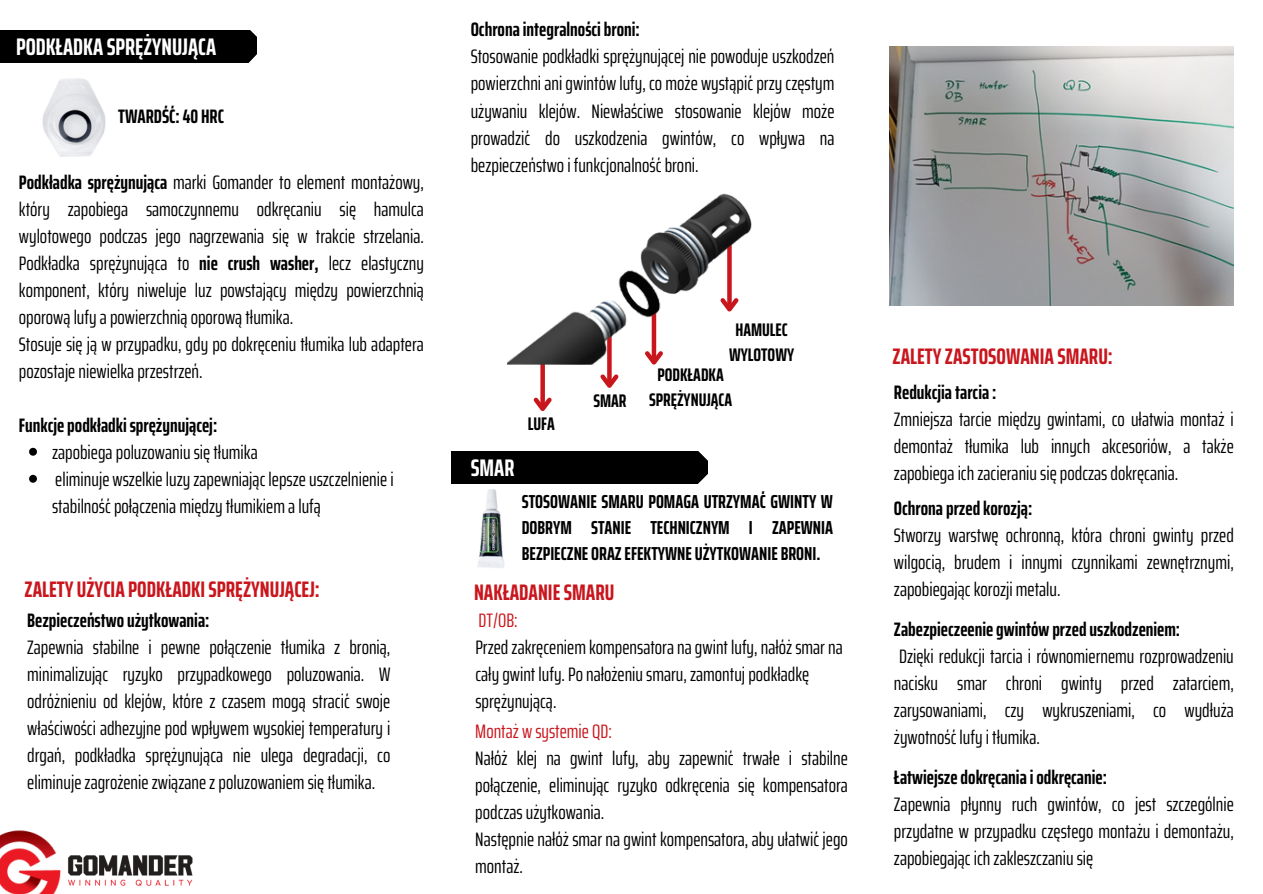
<style>
.page{position:relative;width:1263px;height:894px;background:#fff}
.page>*{position:absolute;margin:0;border:0;box-sizing:border-box;transform-origin:0 0}
.t1{font:700 extra-condensed 24px "Saira";color:#fff}
.t2{font:700 extra-condensed 22.5px "Saira";color:#c9161d}
.t3{font:extra-condensed 19.5px/27px "Saira";color:#000;text-align:justify}
.t4{font:700 extra-condensed 19.5px "Saira";color:#000}
.t5{font:extra-condensed 19.5px "Saira";color:#c9161d}
.t6{font:700 extra-condensed 18.75px/26.2px "Saira";color:#000;text-align:justify}
.t7{font:700 extra-condensed 18.3px/24.8px "Saira";color:#000;text-align:center}
.s1{font-weight:700}
</style>
<div class="page">
<img style="left:75px;top:855px;width:118px;height:31px">
<img style="left:0;top:830px;width:75px;height:63px">
<div style="left:0;top:30px;width:257px;height:32px;background:#000"></div>
<svg style="left:250px;top:30px;width:7px;height:7px"></svg>
<svg style="left:236px;top:54px;width:21px;height:9px"></svg>
<img style="left:42px;top:78px;width:64px;height:79px">
<div style="left:451px;top:451px;width:257px;height:33px;background:#000"></div>
<img style="left:477px;top:489px;width:28px;height:79px">
<svg style="left:29px;top:447px;width:8px;height:8px"></svg>
<svg style="left:29px;top:474px;width:8px;height:8px"></svg>
<svg style="left:698px;top:451px;width:10px;height:33px"></svg>
<div style="left:540px;top:342px;width:5px;height:67px;background:#c9161d"></div>
<svg style="left:533px;top:393px;width:19px;height:18px"></svg>
<div style="left:607px;top:319px;width:5px;height:66px;background:#c9161d"></div>
<svg style="left:600px;top:370px;width:19px;height:18px"></svg>
<svg style="left:720px;top:299px;width:19px;height:13px"></svg>
<img style="left:507px;top:270px;width:156px;height:95px">
<img style="left:637px;top:193px;width:115px;height:106px">
<img style="left:889px;top:46px;width:344px;height:259px">
<h2 class="t1" style="left:16px;top:27px;width:202px">PODKŁADKA SPRĘŻYNUJĄCA</h2>
<p class="t4" style="left:118px;top:101px;width:107px">TWARDŚĆ:40 HRC</p>
<p class="t3" style="left:19px;top:168px;width:406px"><span class="s1">Podkładka sprężynująca</span> marki Gomander to element montażowy, który zapobiega samoczynnemu odkręcaniu się hamulca wylotowego podczas jego nagrzewania się w trakcie strzelania.<br>Podkładka sprężynująca to <span class="s1">nie crush washer,</span> lecz elastyczny komponent, który niweluje luz powstający między powierzchnią oporową lufy a powierzchnią oporową tłumika.</p>
<p class="t3" style="left:19px;top:330px;width:406px">Stosuje się ją w przypadku, gdy po dokręceniu tłumika lub adaptera pozostaje niewielka przestrzeń.</p>
<h1 class="t4" style="left:19px;top:410px;width:200px">Funkcjepodkładkisprężynującej:</h1>
<p class="t3" style="left:52px;top:438px;width:207px">zapobiega poluzowaniu się tłumika</p>
<p class="t3" style="left:52px;top:465px;width:343px">eliminuje wszelkie luzy zapewniając lepsze uszczelnienie i stabilność połączenia między tłumikiem a lufą</p>
<p class="t2" style="left:25px;top:570px;width:297px">ZALETY UŻYCIA PODKŁADKI SPRĘŻYNUJĄCEJ:</p>
<p class="t4" style="left:27px;top:604px;width:184px">Bezpieczeństwoużytkowania:</p>
<p class="t3" style="left:27px;top:633px;width:365px">Zapewnia stabilne i pewne połączenie tłumika z bronią, minimalizując ryzyko przypadkowego poluzowania. W odróżnieniu od klejów, które z czasem mogą stracić swoje właściwości adhezyjne pod wpływem wysokiej temperatury i drgań, podkładka sprężynująca nie ulega degradacji, co eliminuje zagrożenie związane z poluzowaniem się tłumika.</p>
<p class="t4" style="left:471px;top:14px;width:171px">Ochronaintegralnościbroni:</p>
<p class="t3" style="left:471px;top:43px;width:365px">Stosowanie podkładki sprężynującej nie powoduje uszkodzeń powierzchni ani gwintów lufy, co może wystąpić przy częstym używaniu klejów. Niewłaściwe stosowanie klejów może prowadzić do uszkodzenia gwintów, co wpływa na bezpieczeństwo i funkcjonalność broni.</p>
<p class="t7" style="left:528px;top:411px;width:29px">LUFA</p>
<p class="t7" style="left:593px;top:388px;width:35px">SMAR</p>
<p class="t7" style="left:729px;top:317px;width:67px">HAMULEC<br>WYLOTOWY</p>
<p class="t7" style="left:649px;top:362px;width:85px">PODKŁADKA<br>SPRĘŻYNUJĄCA</p>
<p class="t1" style="left:471px;top:449px;width:45px">SMAR</p>
<h2 class="t6" style="left:522px;top:488px;width:313px">STOSOWANIE SMARU POMAGA UTRZYMAĆ GWINTY W DOBRYM STANIE TECHNICZNYM I ZAPEWNIA BEZPIECZNE ORAZEFEKTYWNE UŻYTKOWANIE BRONI.</h2>
<p class="t2" style="left:474px;top:574px;width:142px">NAKŁADANIE SMARU</p>
<p class="t5" style="left:479px;top:604px;width:41px">DT/OB:</p>
<p class="t3" style="left:475px;top:633px;width:369px;text-align:left">Przed zakręceniem kompensatora na gwint lufy, nałóż smar na cały gwint lufy. Po nałożeniu smaru, zamontuj podkładkę sprężynującą.</p>
<p class="t5" style="left:475px;top:715px;width:138px">Montaż w systemie QD:</p>
<p class="t3" style="left:475px;top:744px;width:374px">Nałóż klej na gwint lufy, aby zapewnić trwałe i stabilne połączenie, eliminując ryzyko odkręcenia się kompensatora podczas użytkowania.</p>
<h1 class="t3" style="left:475px;top:825px;width:374px">Następnie nałóż smar na gwint kompensatora, aby ułatwić jego montaż.</h1>
<h2 class="t2" style="left:892px;top:338px;width:222px">ZALETY ZASTOSOWANIA SMARU:</h2>
<h1 class="t4" style="left:894px;top:377px;width:104px">Redukcjiatarcia:</h1>
<p class="t3" style="left:894px;top:406px;width:341px">Zmniejsza tarcie między gwintami, co ułatwia montaż i demontaż tłumika lub innych akcesoriów, a także zapobiega ich zacieraniu się podczas dokręcania.</p>
<h2 class="t4" style="left:894px;top:492px;width:140px">Ochronaprzedkorozją:</h2>
<h1 class="t3" style="left:894px;top:521px;width:341px">Stworzy warstwę ochronną, która chroni gwinty przed wilgocią, brudem i innymi czynnikami zewnętrznymi, zapobiegając korozji metalu.</h1>
<p class="t4" style="left:894px;top:613px;width:288px">Zabezpieczeeniegwintów przeduszkodzeniem:</p>
<p class="t3" style="left:894px;top:642px;width:341px">Dzięki redukcji tarcia i równomiernemu rozprowadzeniu nacisku smar chroni gwinty przed zatarciem, zarysowaniami, czy wykruszeniami, co wydłuża żywotność lufy i tłumika.</p>
<h2 class="t4" style="left:894px;top:761px;width:215px">Łatwiejszedokręcaniaiodkręcanie:</h2>
<h2 class="t3" style="left:894px;top:790px;width:341px">Zapewnia płynny ruch gwintów, co jest szczególnie przydatne w przypadku częstego montażu i demontażu, zapobiegając ich zakleszczaniu się</h2>
</div>
